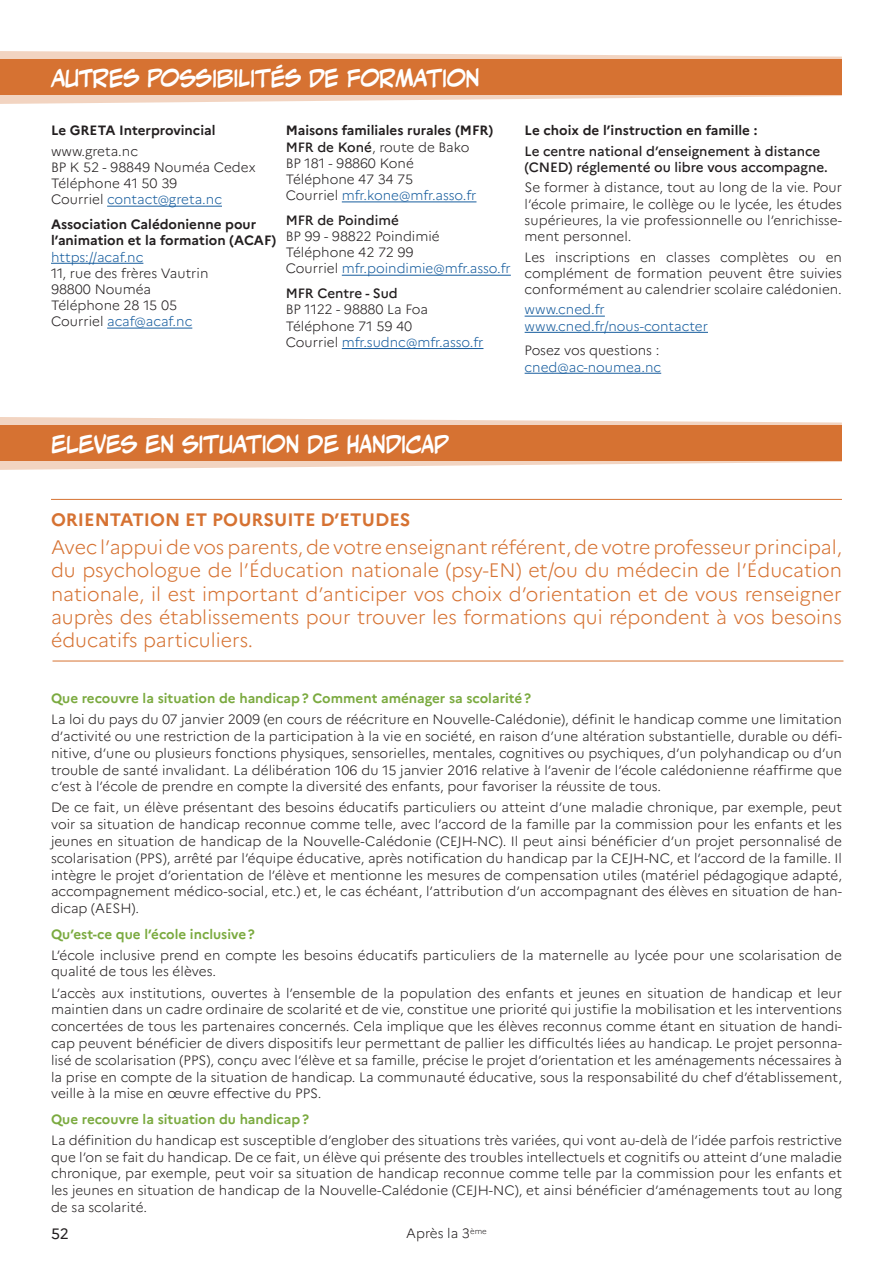
<style>
.page{position:relative;width:893px;height:1263px;background:#fff}
.page>*{position:absolute;margin:0;border:0;box-sizing:border-box;transform-origin:0 0}
.t1{font:24px "CC Mighty Mouth";letter-spacing:-.025em;color:#fff}
.t2{font:300 19.5px/23.4px "Marianne";color:#d67232;text-align:justify}
.t3{font:700 18px "Marianne";color:#d67232}
.t4{font:15px "Marianne";color:#231f20}
.t5{font:300 13.5px/16.8px "Marianne";color:#231f20;text-align:justify}
.t6{font:700 13.5px "Marianne";color:#7baa40}
.t7{font:700 13.5px/16.2px "Marianne";color:#231f20}
.t8{font:500 13.5px/16.2px "Marianne";color:#231f20}
.t9{font:300 13.5px/16.2px "Marianne";color:#175d9e}
.s1{color:#175d9e}
.s2{font-weight:700}
.s3{font-weight:500}
</style>
<div class="page">
<svg style="left:0;top:417px;width:842px;height:53px"></svg>
<svg style="left:0;top:51px;width:842px;height:53px"></svg>
<div style="left:0;top:426px;width:842px;height:35px;background:#d67232"></div>
<div style="left:0;top:60px;width:842px;height:35px;background:#d67232"></div>
<hr style="left:51px;top:499px;width:791px;height:1px;background:#d67232">
<hr style="left:53px;top:661px;width:790px;height:1px;background:#d67232">
<hr style="left:107px;top:206px;width:115px;height:1px;background:#175d9e">
<hr style="left:51px;top:263px;width:92px;height:1px;background:#175d9e">
<hr style="left:107px;top:328px;width:85px;height:1px;background:#175d9e">
<hr style="left:525px;top:316px;width:80px;height:1px;background:#175d9e">
<hr style="left:525px;top:332px;width:183px;height:1px;background:#175d9e">
<hr style="left:525px;top:373px;width:136px;height:1px;background:#175d9e">
<hr style="left:342px;top:202px;width:134px;height:1px;background:#175d9e">
<hr style="left:342px;top:275px;width:169px;height:1px;background:#175d9e">
<hr style="left:342px;top:348px;width:141px;height:1px;background:#175d9e">
<h1 class="t1" style="left:51px;top:59px;width:44px">AUTRES</h1>
<h1 class="t1" style="left:147px;top:59px;width:29px">POSSI</h1>
<h1 class="t1" style="left:217px;top:59px;width:148px">BILITÉS DE FORM</h1>
<h1 class="t1" style="left:413px;top:59px;width:68px">ATIO N</h1>
<p class="t7" style="left:51px;top:122px;width:166px">Le GRETA Interprovincial</p>
<p class="t5" style="left:51px;top:143px;width:206px;line-height:16.2px;text-align:left">www.greta.nc<br>BP K 52 - 98849 Nouméa Cedex<br>Téléphone 41 50 39<br>Courriel <span class="s1">contact@greta.nc</span></p>
<p class="t7" style="left:51px;top:216px;width:227px">Association Calédonienne pour l’animation et la formation (ACAF)</p>
<p class="t9" style="left:51px;top:249px;width:94px">https://acaf.nc</p>
<p class="t5" style="left:51px;top:265px;width:159px;line-height:16.2px;text-align:left">11, rue des frères Vautrin<br>98800 Nouméa<br>Téléphone 28 15 05<br>Courriel <span class="s1">acaf@acaf.nc</span></p>
<p class="t5" style="left:286px;top:122px;width:209px;line-height:16.2px;text-align:left"><span class="s2">Maisons familiales rurales (MFR)<br></span><span class="s3">MFR de Koné</span>, route de Bako<br>BP 181 - 98860 Koné<br>Téléphone 47 34 75<br>Courriel <span class="s1">mfr.kone@mfr.asso.fr</span></p>
<p class="t8" style="left:286px;top:212px;width:115px">MFR de Poindimé</p>
<p class="t5" style="left:286px;top:228px;width:227px;line-height:16.2px;text-align:left">BP 99 - 98822 Poindimié<br>Téléphone 42 72 99<br>Courriel <span class="s1">mfr.poindimie@mfr.asso.fr</span></p>
<p class="t8" style="left:286px;top:285px;width:114px">MFR Centre - Sud</p>
<p class="t5" style="left:286px;top:301px;width:199px;line-height:16.2px;text-align:left">BP 1122 - 98880 La Foa<br>Téléphone 71 59 40<br>Courriel <span class="s1">mfr.sudnc@mfr.asso.fr</span></p>
<p class="t7" style="left:525px;top:122px;width:234px">Le choix de l’instruction en famille :</p>
<p class="t8" style="left:525px;top:143px;width:305px">Le centre national d’enseignement à distance (CNED) réglementé ou libre vous accompagne.</p>
<p class="t5" style="left:525px;top:180px;width:319px;line-height:16.2px">Se former à distance, tout au long de la vie. Pour l’école primaire, le collège ou le lycée, les études supérieures, la vie professionnelle ou l’enrichisse&shy;ment personnel.</p>
<p class="t5" style="left:525px;top:249px;width:319px;line-height:16.2px">Les inscriptions en classes complètes ou en complément de formation peuvent être suivies conformément au calendrier scolaire calédonien.</p>
<p class="t9" style="left:525px;top:301px;width:185px">www.cned.fr www.cned.fr/nous-contacter</p>
<p class="t5" style="left:525px;top:342px;width:136px">Posez vos questions :</p>
<p class="t9" style="left:525px;top:359px;width:138px">cned@ac-noumea.nc</p>
<h1 class="t1" style="left:51px;top:424px;width:400px">ELEVES EN SITUATION DE HANDICAP</h1>
<h3 class="t3" style="left:51px;top:509px;width:361px">ORIENTATION ET POURSUITE D’ETUDES</h3>
<p class="t2" style="left:51px;top:535px;width:792px">Avec l’appui de vos parents, de votre enseignant référent, de votre professeur principal, du psychologue de l’Éducation nationale (psy-EN) et/ou du médecin de l’Éducation nationale, il est important d’anticiper vos choix d’orientation et de vous renseigner auprès des établissements pour trouver les formations qui répondent à vos besoins éducatifs particuliers.</p>
<p class="t6" style="left:51px;top:690px;width:482px">Que recouvre la situation de handicap? Comment aménager sa scolarité?</p>
<p class="t5" style="left:51px;top:711px;width:792px">La loi du pays du 07 janvier 2009 (en cours de réécriture en Nouvelle-Calédonie), définit le handicap comme une limitation d’activité ou une restriction de la participation à la vie en société, en raison d’une altération substantielle, durable ou défi&shy;nitive, d’une ou plusieurs fonctions physiques, sensorielles, mentales, cognitives ou psychiques, d’un polyhandicap ou d’un trouble de santé invalidant. La délibération 106 du 15 janvier 2016 relative à l’avenir de l’école calédonienne réaffirme que c’est à l’école de prendre en compte la diversité des enfants, pour favoriser la réussite de tous.</p>
<p class="t5" style="left:51px;top:799px;width:792px">De ce fait, un élève présentant des besoins éducatifs particuliers ou atteint d’une maladie chronique, par exemple, peut voir sa situation de handicap reconnue comme telle, avec l’accord de la famille par la commission pour les enfants et les jeunes en situation de handicap de la Nouvelle-Calédonie (CEJH-NC). Il peut ainsi bénéficier d’un projet personnalisé de scolarisation (PPS), arrêté par l’équipe éducative, après notification du handicap par la CEJH-NC, et l’accord de la famille. Il intègre le projet d’orientation de l’élève et mentionne les mesures de compensation utiles (matériel pédagogique adapté, accompagnement médico-social, etc.) et, le cas échéant, l’attribution d’un accompagnant des élèves en situation de han&shy;dicap (AESH).</p>
<p class="t6" style="left:51px;top:925px;width:205px">Qu’est-ce que l’école inclusive?</p>
<p class="t5" style="left:51px;top:946px;width:792px">L’école inclusive prend en compte les besoins éducatifs particuliers de la maternelle au lycée pour une scolarisation de qualité de tous les élèves.</p>
<p class="t5" style="left:51px;top:984px;width:792px">L’accès aux institutions, ouvertes à l’ensemble de la population des enfants et jeunes en situation de handicap et leur maintien dans un cadre ordinaire de scolarité et de vie, constitue une priorité qui justifie la mobilisation et les interventions concertées de tous les partenaires concernés. Cela implique que les élèves reconnus comme étant en situation de handi&shy;cap peuvent bénéficier de divers dispositifs leur permettant de pallier les difficultés liées au handicap. Le projet personna&shy;lisé de scolarisation (PPS), conçu avec l’élève et sa famille, précise le projet d’orientation et les aménagements nécessaires à la prise en compte de la situation de handicap. La communauté éducative, sous la responsabilité du chef d’établissement, veille à la mise en œuvre effective du PPS.</p>
<p class="t6" style="left:51px;top:1110px;width:259px">Que recouvre la situation du handicap?</p>
<p class="t5" style="left:51px;top:1131px;width:792px">La définition du handicap est susceptible d’englober des situations très variées, qui vont au-delà de l’idée parfois restrictive que l’on se fait du handicap. De ce fait, un élève qui présente des troubles intellectuels et cognitifs ou atteint d’une maladie chronique, par exemple, peut voir sa situation de handicap reconnue comme telle par la commission pour les enfants et les jeunes en situation de handicap de la Nouvelle-Calédonie (CEJH-NC), et ainsi bénéficier d’aménagements tout au long de sa scolarité.</p>
<p class="t4" style="left:51px;top:1225px;width:19px">52</p>
<p class="t5" style="left:406px;top:1225px;width:82px">Après la 3<sup>ème</sup></p>
</div>
